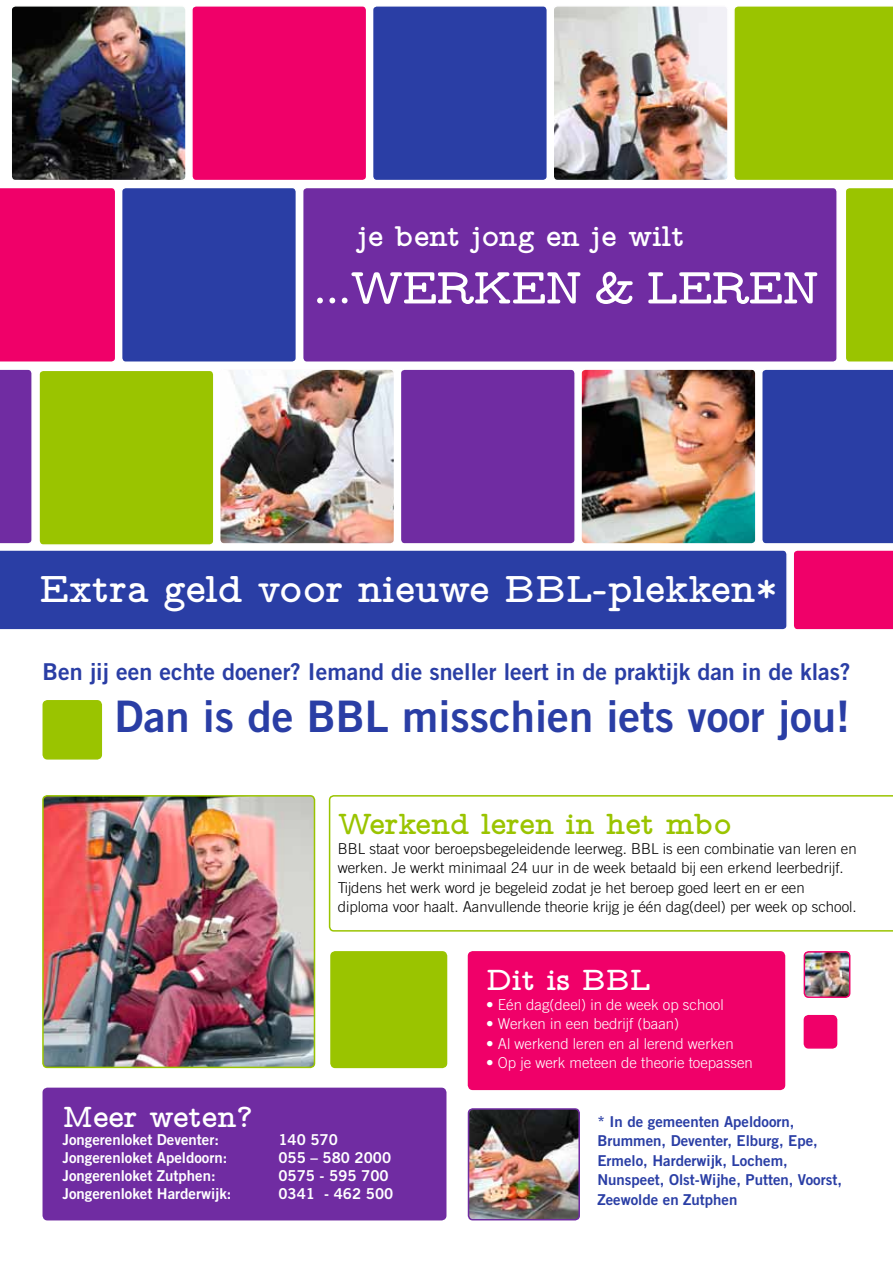
<style>
.page{position:relative;width:893px;height:1263px;background:#fff}
.page>*{position:absolute;margin:0;border:0;box-sizing:border-box;transform-origin:0 0}
.t1{font:700 51px "LM Mono Prop Lt 10";letter-spacing:-.035em;color:#fff}
.t2{font:43.5px "Trade Gothic Bold Two";color:#2a3ea5}
.t3{font:700 42.45px "LM Mono Prop Lt 10";color:#fff}
.t4{font:700 33px "LM Mono Prop Lt 10";color:#9ac400}
.t5{font:700 33px "LM Mono Prop Lt 10";color:#fff}
.t6{font:700 32.25px "LM Mono Prop Lt 10";color:#fff}
.t7{font:23.25px "Trade Gothic Bold Two";color:#2a3ea5}
.t8{font:300 15px/19.5px "Trade Gothic";color:#000}
.t9{font:15px "Trade Gothic Bold Two";color:#fff}
.t10{font:15px/19.5px "Trade Gothic Bold Two";color:#2a3ea5}
.t11{font:300 15px "Trade Gothic";color:#fff}
</style>
<div class="page">
<div style="left:0;top:550px;width:761px;height:80px;background:#2a3ea5"></div>
<img style="left:13px;top:8px;width:171px;height:170px">
<div style="left:10px;top:5px;width:177px;height:176px;border:2px solid #fff;border-radius:4px"></div>
<div style="left:39px;top:370px;width:175px;height:175px;background:#9ac400;border-radius:4px"></div>
<div style="left:38px;top:370px;width:177px;height:176px;border:2px solid #fff;border-radius:4px"></div>
<svg style="left:0;top:188px;width:116px;height:357px"></svg>
<div style="left:192px;top:6px;width:175px;height:175px;background:#f00069;border-radius:4px"></div>
<div style="left:191px;top:5px;width:176px;height:176px;border:2px solid #fff;border-radius:4px"></div>
<div style="left:122px;top:187px;width:174px;height:175px;background:#2a3ea5;border-radius:4px"></div>
<div style="left:121px;top:187px;width:176px;height:176px;border:2px solid #fff;border-radius:4px"></div>
<div style="left:373px;top:6px;width:174px;height:175px;background:#2a3ea5;border-radius:4px"></div>
<div style="left:372px;top:5px;width:176px;height:176px;border:2px solid #fff;border-radius:4px"></div>
<div style="left:400px;top:369px;width:175px;height:175px;background:#702ca2;border-radius:4px"></div>
<div style="left:400px;top:368px;width:176px;height:177px;border:2px solid #fff;border-radius:4px"></div>
<img style="left:555px;top:8px;width:171px;height:170px">
<div style="left:552px;top:5px;width:177px;height:176px;border:2px solid #fff;border-radius:4px"></div>
<div style="left:303px;top:187px;width:534px;height:175px;background:#702ca2;border-radius:4px"></div>
<div style="left:302px;top:187px;width:536px;height:176px;border:2px solid #fff;border-radius:4px"></div>
<img style="left:583px;top:371px;width:171px;height:171px">
<div style="left:580px;top:368px;width:177px;height:177px;border:2px solid #fff;border-radius:4px"></div>
<img style="left:804px;top:952px;width:46px;height:45px">
<div style="left:804px;top:951px;width:46px;height:47px;border:2px solid #f00069;border-radius:4px"></div>
<div style="left:804px;top:1016px;width:33px;height:32px;background:#f00069;border-radius:4px"></div>
<div style="left:804px;top:1015px;width:33px;height:34px;border:2px solid #f00069;border-radius:4px"></div>
<div style="left:734px;top:6px;width:159px;height:174px;background:#9ac400"></div>
<svg style="left:761px;top:187px;width:132px;height:443px"></svg>
<img style="left:222px;top:371px;width:170px;height:171px">
<div style="left:219px;top:368px;width:176px;height:177px;border:2px solid #fff;border-radius:4px"></div>
<img style="left:468px;top:1111px;width:111px;height:109px">
<div style="left:468px;top:1108px;width:112px;height:112px;border:2px solid #702ca2;border-radius:4px"></div>
<img style="left:45px;top:798px;width:267px;height:267px">
<div style="left:42px;top:795px;width:273px;height:273px;border:2px solid #9ac400;border-radius:4px"></div>
<div style="left:331px;top:952px;width:115px;height:115px;background:#9ac400;border-radius:4px"></div>
<div style="left:330px;top:951px;width:117px;height:117px;border:2px solid #9ac400;border-radius:4px"></div>
<div style="left:43px;top:701px;width:58px;height:58px;background:#9ac400;border-radius:4px"></div>
<div style="left:43px;top:700px;width:59px;height:59px;border:2px solid #9ac400;border-radius:4px"></div>
<div style="left:43px;top:1088px;width:403px;height:132px;background:#702ca2;border-radius:4px"></div>
<div style="left:43px;top:1088px;width:403px;height:132px;border:2px solid #702ca2;border-radius:4px"></div>
<svg style="left:329px;top:795px;width:564px;height:137px"></svg>
<div style="left:468px;top:952px;width:316px;height:137px;background:#f00069;border-radius:4px"></div>
<div style="left:468px;top:951px;width:317px;height:139px;border:2px solid #f00069;border-radius:4px"></div>
<h3 class="t6" style="left:358px;top:213px;width:328px">je bent jong en je wilt</h3>
<h1 class="t1" style="left:313px;top:251px;width:509px">...werken &amp; Leren</h1>
<h3 class="t3" style="left:39px;top:559px;width:740px">Extra geld voor nieuwe BBL-plekken*</h3>
<h3 class="t7" style="left:43px;top:657px;width:809px">Ben jij een echte doener? Iemand die sneller leert in de praktijk dan in de klas?</h3>
<h2 class="t2" style="left:115px;top:690px;width:737px">Dan is de BBL misschien iets voor jou!</h2>
<h3 class="t4" style="left:338px;top:800px;width:395px">Werkend leren in het mbo</h3>
<p class="t8" style="left:338px;top:838px;width:521px">BBL staat voor beroepsbegeleidende leerweg. BBL is een combinatie van leren en werken. Je werkt minimaal 24 uur in de week betaald bij een erkend leerbedrijf.<br>Tijdens het werk word je begeleid zodat je het beroep goed leert en er een diploma voor haalt. Aanvullende theorie krijg je één dag(deel) per week op school.</p>
<h3 class="t5" style="left:62px;top:1093px;width:192px">Meer weten?</h3>
<p class="t9" style="left:62px;top:1130px;width:158px">Jongerenloket Deventer:</p>
<p class="t9" style="left:278px;top:1130px;width:61px">140 570</p>
<p class="t9" style="left:62px;top:1148px;width:166px">Jongerenloket Apeldoorn:</p>
<p class="t9" style="left:278px;top:1148px;width:114px">055 – 580 2000</p>
<p class="t9" style="left:62px;top:1166px;width:155px">Jongerenloket Zutphen:</p>
<p class="t9" style="left:278px;top:1166px;width:112px">0575 - 595 700</p>
<p class="t9" style="left:62px;top:1184px;width:171px">Jongerenloket Harderwijk:</p>
<p class="t9" style="left:278px;top:1184px;width:116px">0341 - 462 500</p>
<h3 class="t5" style="left:486px;top:956px;width:166px">Dit is BBL</h3>
<p class="t11" style="left:486px;top:995px;width:239px">• Eén dag(deel) in de week op school</p>
<p class="t11" style="left:486px;top:1015px;width:195px">• Werken in een bedrijf (baan)</p>
<p class="t11" style="left:486px;top:1034px;width:249px">• Al werkend leren en al lerend werken</p>
<p class="t11" style="left:486px;top:1054px;width:268px">• Op je werk meteen de theorie toepassen</p>
<p class="t10" style="left:597px;top:1111px;width:246px">* In de gemeenten Apeldoorn,<br>Brummen, Deventer, Elburg, Epe,<br>Ermelo, Harderwijk, Lochem,<br>Nunspeet, Olst-Wijhe, Putten, Voorst,<br>Zeewolde en Zutphen</p>
</div>
